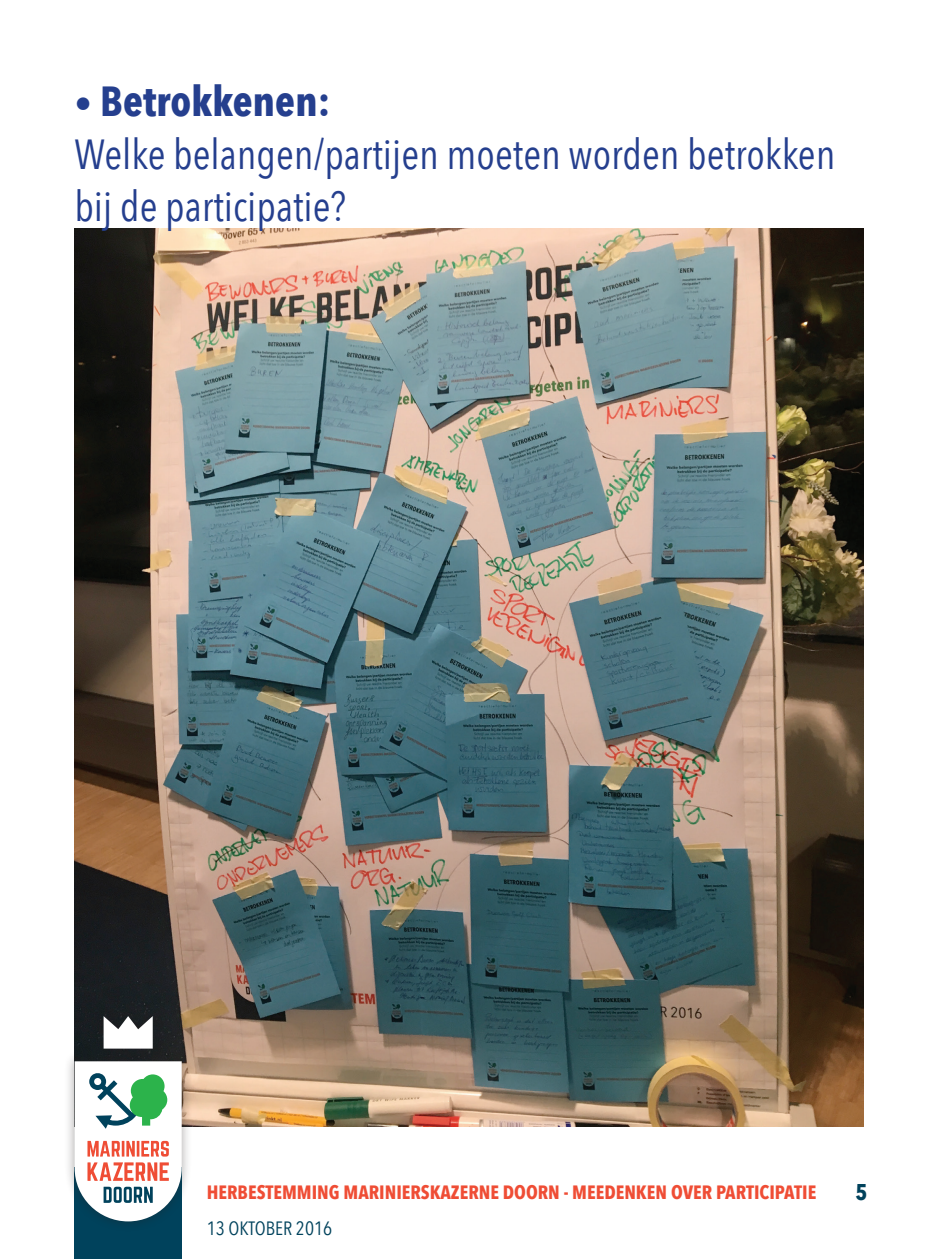
<style>
.page{position:relative;width:945px;height:1260px;background:#fff}
.page>*{position:absolute;margin:0;border:0;box-sizing:border-box;transform-origin:0 0}
.t1{font:42px/52.5px "Avenir Next Condensed";color:#253f8e}
.t2{font:700 22.75px "Avenir Next Condensed";color:#00425c}
.t3{font:700 19.25px "Avenir Next Condensed";color:#ef4d35}
.t4{font:19.25px "Avenir Next Condensed";color:#00425c}
.s1{font-weight:700;font-size:35px}
.s2{font-weight:700}
</style>
<div class="page">
<img style="left:74px;top:229px;width:790px;height:898px">
<div style="left:74px;top:1168px;width:108px;height:91px;background:#00425c"></div>
<div style="left:64px;top:1051px;width:128px;height:181px;background:#231f20;opacity:.4"></div>
<div style="left:93px;top:1007px;width:70px;height:53px;background:#1b1f21"></div>
<svg style="left:104px;top:1016px;width:49px;height:33px"></svg>
<svg style="left:75px;top:1061px;width:107px;height:160px"></svg>
<p class="t1" style="left:74px;top:73px;width:763px"><span class="s1">•</span> <span class="s2">BETROKKENEN:<br></span>Welke belangen/partijen moeten worden betrokken bij de participatie?</p>
<p class="t3" style="left:207px;top:1181px;width:611px">HERBESTEMMING MARINIERSKAZERNE DOORN - MEEDENKEN OVER PARTICIPATIE</p>
<p class="t4" style="left:207px;top:1212px;width:127px">13 oktober 2016</p>
<p class="t2" style="left:855px;top:1179px;width:13px">5</p>
</div>
